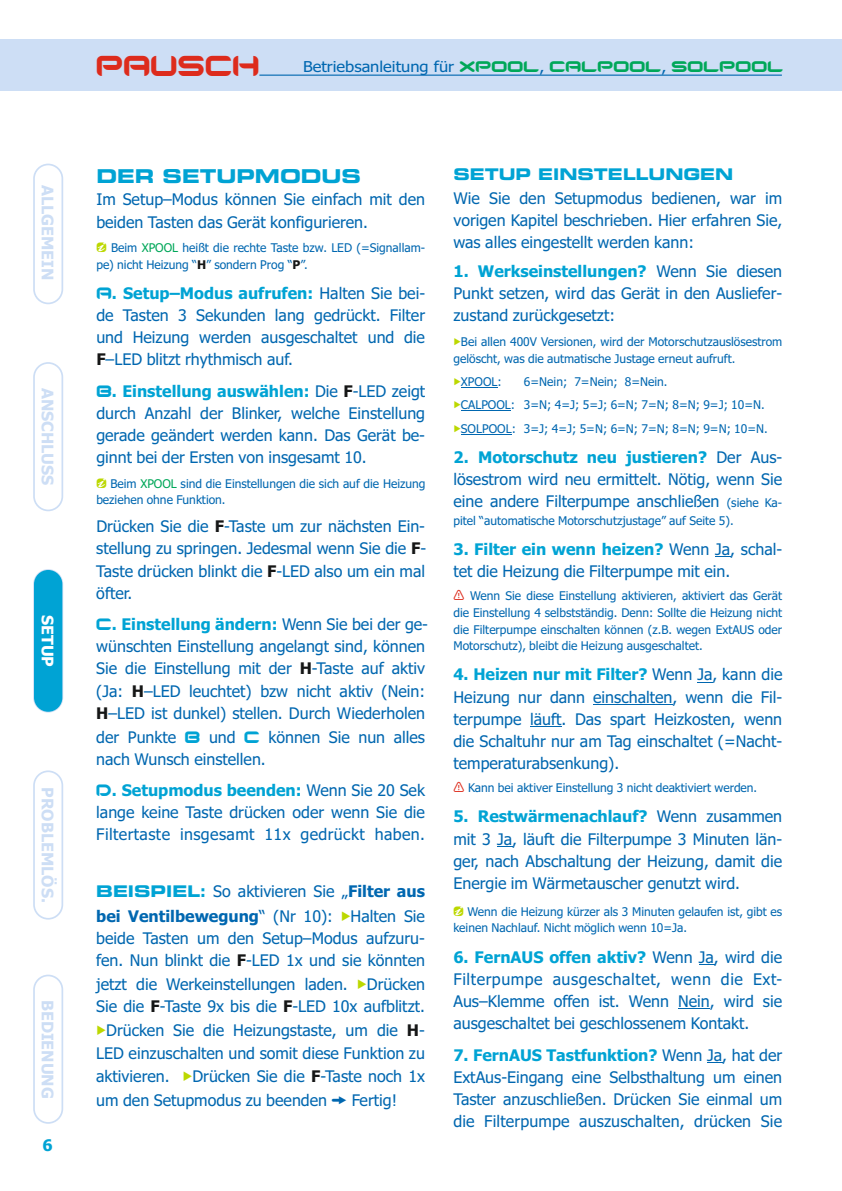
<style>
.page{position:relative;width:842px;height:1191px;background:#fff}
.page>*{position:absolute;margin:0;border:0;box-sizing:border-box;transform-origin:0 0}
.t1{font:28px "Pausch Gmb H";color:#dd2b1c}
.t2{font:700 expanded 19px "Square 721 BT";color:#00a3d4}
.t3{font:16px/22.2px "Tahoma";color:#0067b0;text-align:justify}
.t4{font:700 16px "Tahoma";color:#cddef5}
.t5{font:700 expanded 16px "Square 721 BT";color:#00a3d4}
.t6{font:700 16px "Tahoma";color:#fff}
.t7{font:700 16px "Tahoma";color:#00a3d4}
.t8{font:15px "Tahoma";color:#0067b0;scale:1.1 1}
.t9{font:12px/16.6px "Tahoma";color:#0067b0}
.s1{font-family:"Pausch Gmb H";color:#00a759}
.s2{font-family:"Pausch Gmb H";color:#bcd800}
.s3{color:#00a759}
.s4{font-weight:700;color:#151616}
.s5{font-family:"Pausch Gmb H";color:#00a3d4}
.s6{font-weight:700;color:#00a3d4}
.s7{font-family:"Square 721 BT";font-weight:700;font-stretch:expanded;color:#00a3d4}
.s8{font-weight:700}
.s9{font-family:"Pausch Gmb H"}
.s10{font-size:12px}
.s11{font-family:"Pausch Gmb H";color:#dd2b1c}
</style>
<div class="page">
<div style="left:0;top:40px;width:841px;height:51px;background:#cddef5"></div>
<hr style="left:841px;top:40px;width:1px;height:51px;background:#cddef5">
<hr style="left:259px;top:75px;width:523px;height:1px;background:#0067b0">
<div style="left:33px;top:164px;width:30px;height:140px;border:2px solid #cddef5;border-radius:14px"></div>
<div style="left:33px;top:362px;width:30px;height:149px;border:2px solid #cddef5;border-radius:14px"></div>
<div style="left:33px;top:569px;width:30px;height:143px;border:2px solid #cddef5;border-radius:14px"></div>
<div style="left:33px;top:974px;width:30px;height:149px;border:2px solid #cddef5;border-radius:14px"></div>
<div style="left:33px;top:770px;width:30px;height:149px;border:2px solid #cddef5;border-radius:14px"></div>
<hr style="left:461px;top:387px;width:37px;height:1px;background:#0067b0">
<hr style="left:461px;top:410px;width:50px;height:1px;background:#0067b0">
<hr style="left:461px;top:434px;width:51px;height:1px;background:#0067b0">
<svg style="left:715px;top:556px;width:15px;height:1px"></svg>
<svg style="left:697px;top:682px;width:15px;height:1px"></svg>
<hr style="left:593px;top:704px;width:80px;height:1px;background:#0067b0">
<hr style="left:530px;top:726px;width:32px;height:1px;background:#0067b0">
<svg style="left:497px;top:846px;width:15px;height:1px"></svg>
<svg style="left:699px;top:964px;width:15px;height:1px"></svg>
<hr style="left:678px;top:1008px;width:32px;height:1px;background:#0067b0">
<svg style="left:707px;top:1062px;width:15px;height:1px"></svg>
<div style="left:34px;top:570px;width:28px;height:141px;background:#00a3d4;border-radius:14px"></div>
<p class="t4" style="left:54px;top:185px;width:97px;rotate:90deg">ALLGEMEIN</p>
<p class="t4" style="left:54px;top:388px;width:99px;rotate:90deg">ANSCHLUSS</p>
<p class="t6" style="left:54px;top:615px;width:54px;rotate:90deg">SETUP</p>
<p class="t4" style="left:54px;top:787px;width:117px;rotate:90deg">PROBLEMLÖS.</p>
<p class="t4" style="left:54px;top:999px;width:100px;rotate:90deg">BEDIENUNG</p>
<p class="t7" style="left:43px;top:1139px;width:12px">6</p>
<h1 class="t1" style="left:96px;top:45px;width:165px">PAUSCH</h1>
<p class="t8" style="left:303px;top:61px;width:438px">Betriebsanleitung für <span class="s1">XPOOL</span>, <span class="s1">CALPOOL</span>, <span class="s1">SOLPOOL</span></p>
<p class="t2" style="left:96px;top:168px;width:266px">DER SETUPMODUS</p>
<p class="t3" style="left:96px;top:190px;width:330px">Im Setup–Modus können Sie einfach mit den beiden Tasten das Gerät konfigurieren.</p>
<p class="t9" style="left:96px;top:240px;width:330px"><span class="s2">¤</span> Beim <span class="s3">XPOOL</span> heißt die rechte Taste bzw. LED (=Signallam&shy;pe) nicht Heizung “<span class="s4">H</span>” sondern Prog “<span class="s4">P</span>”.</p>
<p class="t3" style="left:96px;top:283px;width:330px"><span class="s5">A</span><span class="s6">. Setup–Modus aufrufen:</span> Halten Sie bei&shy;de Tasten 3 Sekunden lang gedrückt. Filter und Heizung werden ausgeschaltet und die <span class="s4">F</span>–LED blitzt rhythmisch auf.</p>
<p class="t3" style="left:96px;top:381px;width:330px"><span class="s5">B</span><span class="s6">. Einstellung auswählen:</span> Die <span class="s4">F</span>-LED zeigt durch Anzahl der Blinker, welche Einstellung gerade geändert werden kann. Das Gerät be&shy;ginnt bei der Ersten von insgesamt 10.</p>
<p class="t9" style="left:96px;top:476px;width:331px"><span class="s2">¤</span> Beim <span class="s3">XPOOL</span> sind die Einstellungen die sich auf die Heizung beziehen ohne Funktion.</p>
<p class="t3" style="left:96px;top:516px;width:331px">Drücken Sie die <span class="s4">F</span>-Taste um zur nächsten Ein&shy;stellung zu springen. Jedesmal wenn Sie die <span class="s4">F</span>-Taste drücken blinkt die <span class="s4">F</span>-LED also um ein mal öfter.</p>
<p class="t3" style="left:96px;top:614px;width:333px;text-align:left"><span class="s5">C</span><span class="s6">. Einstellung ändern:</span> Wenn Sie bei der ge&shy;wünschten Einstellung angelangt sind, können Sie die Einstellung mit der <span class="s4">H</span>-Taste auf aktiv (Ja: <span class="s4">H</span>–LED leuchtet) bzw nicht aktiv (Nein:<br><span class="s4">H</span>–LED ist dunkel) stellen. Durch Wiederholen</p>
<p class="t3" style="left:96px;top:727px;width:330px">der Punkte <span class="s5">B</span> und <span class="s5">C</span> können Sie nun alles nach Wunsch einstellen.</p>
<p class="t3" style="left:96px;top:780px;width:330px"><span class="s5">D</span><span class="s6">. Setupmodus beenden:</span> Wenn Sie 20 Sek lange keine Taste drücken oder wenn Sie die Filtertaste insgesamt 11x gedrückt haben.</p>
<p class="t3" style="left:96px;top:880px;width:330px;line-height:24.4px"><span class="s7">BEISPIEL</span><span class="s6">:</span> So aktivieren Sie „<span class="s8">Filter aus bei Ventilbewegung</span>“ (Nr 10): <span class="s2">¦</span>Halten Sie</p>
<p class="t3" style="left:96px;top:928px;width:330px">beide Tasten um den Setup–Modus aufzuru&shy;fen. Nun blinkt die <span class="s4">F</span>-LED 1x und sie könnten</p>
<p class="t3" style="left:96px;top:974px;width:330px">jetzt die Werkeinstellungen laden. <span class="s2">¦</span>Drücken<br>Sie die <span class="s4">F</span>-Taste 9x bis die <span class="s4">F</span>-LED 10x aufblitzt.</p>
<p class="t3" style="left:96px;top:1020px;width:330px"><span class="s2">¦</span>Drücken Sie die Heizungstaste, um die <span class="s4">H</span>-<br>LED einzuschalten und somit diese Funktion zu</p>
<p class="t3" style="left:96px;top:1066px;width:330px;line-height:23.8px">aktivieren. <span class="s2">¦</span>Drücken Sie die <span class="s4">F</span>-Taste noch 1x um den Setupmodus zu beenden <span class="s9">·</span> Fertig!</p>
<p class="t5" style="left:453px;top:168px;width:281px">SETUP EINSTELLUNGEN</p>
<p class="t3" style="left:453px;top:188px;width:330px">Wie Sie den Setupmodus bedienen, war im vorigen Kapitel beschrieben. Hier erfahren Sie, was alles eingestellt werden kann:</p>
<p class="t3" style="left:453px;top:261px;width:330px"><span class="s6">1. Werkseinstellungen?</span> Wenn Sie diesen Punkt setzen, wird das Gerät in den Ausliefer&shy;zustand zurückgesetzt:</p>
<p class="t9" style="left:453px;top:334px;width:330px"><span class="s2">¦</span>Bei allen 400V Versionen, wird der Motorschutzauslösestrom gelöscht, was die autmatische Justage erneut aufruft.</p>
<p class="t9" style="left:453px;top:374px;width:50px"><span class="s2">¦</span>XPOOL:</p>
<p class="t9" style="left:453px;top:371px;width:316px;line-height:23.4px;text-indent:70px">6=Nein; 7=Nein; 8=Nein.<br><span class="s2">¦</span>CALPOOL: 3=N; 4=J; 5=J; 6=N; 7=N; 8=N; 9=J; 10=N. <span class="s2">¦</span>SOLPOOL: 3=J; 4=J; 5=N; 6=N; 7=N; 8=N; 9=N; 10=N.</p>
<p class="t3" style="left:453px;top:447px;width:330px"><span class="s6">2. Motorschutz neu justieren?</span> Der Aus&shy;lösestrom wird neu ermittelt. Nötig, wenn Sie eine andere Filterpumpe anschließen <span class="s10">(siehe Ka-</span></p>
<p class="t9" style="left:453px;top:513px;width:282px">pitel “automatische Motorschutzjustage” auf Seite 5).</p>
<p class="t3" style="left:453px;top:539px;width:330px"><span class="s6">3. Filter ein wenn heizen?</span> Wenn Ja, schal&shy;tet die Heizung die Filterpumpe mit ein.</p>
<p class="t9" style="left:453px;top:588px;width:330px;text-align:justify"><span class="s11">Ç</span> Wenn Sie diese Einstellung aktivieren, aktiviert das Gerät die Einstellung 4 selbstständig. Denn: Sollte die Heizung nicht die Filterpumpe einschalten können (z.B. wegen ExtAUS oder Motorschutz), bleibt die Heizung ausgeschaltet.</p>
<p class="t3" style="left:453px;top:665px;width:330px"><span class="s6">4. Heizen nur mit Filter?</span> Wenn Ja, kann die Heizung nur dann einschalten, wenn die Fil&shy;terpumpe läuft. Das spart Heizkosten, wenn die Schaltuhr nur am Tag einschaltet (=Nacht&shy;temperaturabsenkung).</p>
<p class="t9" style="left:453px;top:780px;width:305px"><span class="s11">Ç</span> Kann bei aktiver Einstellung 3 nicht deaktiviert werden.</p>
<p class="t3" style="left:453px;top:807px;width:330px"><span class="s6">5. Restwärmenachlauf?</span> Wenn zusammen mit 3 Ja, läuft die Filterpumpe 3 Minuten län&shy;ger, nach Abschaltung der Heizung, damit die Energie im Wärmetauscher genutzt wird.</p>
<p class="t9" style="left:453px;top:904px;width:330px"><span class="s2">¤</span> Wenn die Heizung kürzer als 3 Minuten gelaufen ist, gibt es keinen Nachlauf. Nicht möglich wenn 10=Ja.</p>
<p class="t3" style="left:453px;top:947px;width:330px"><span class="s6">6. FernAUS offen aktiv?</span> Wenn Ja, wird die Filterpumpe ausgeschaltet, wenn die Ext-Aus–Klemme offen ist. Wenn Nein, wird sie ausgeschaltet bei geschlossenem Kontakt.</p>
<p class="t3" style="left:453px;top:1045px;width:330px"><span class="s6">7. FernAUS Tastfunktion?</span> Wenn Ja, hat der ExtAus-Eingang eine Selbsthaltung um einen Taster anzuschließen. Drücken Sie einmal um die Filterpumpe auszuschalten, drücken Sie</p>
</div>
